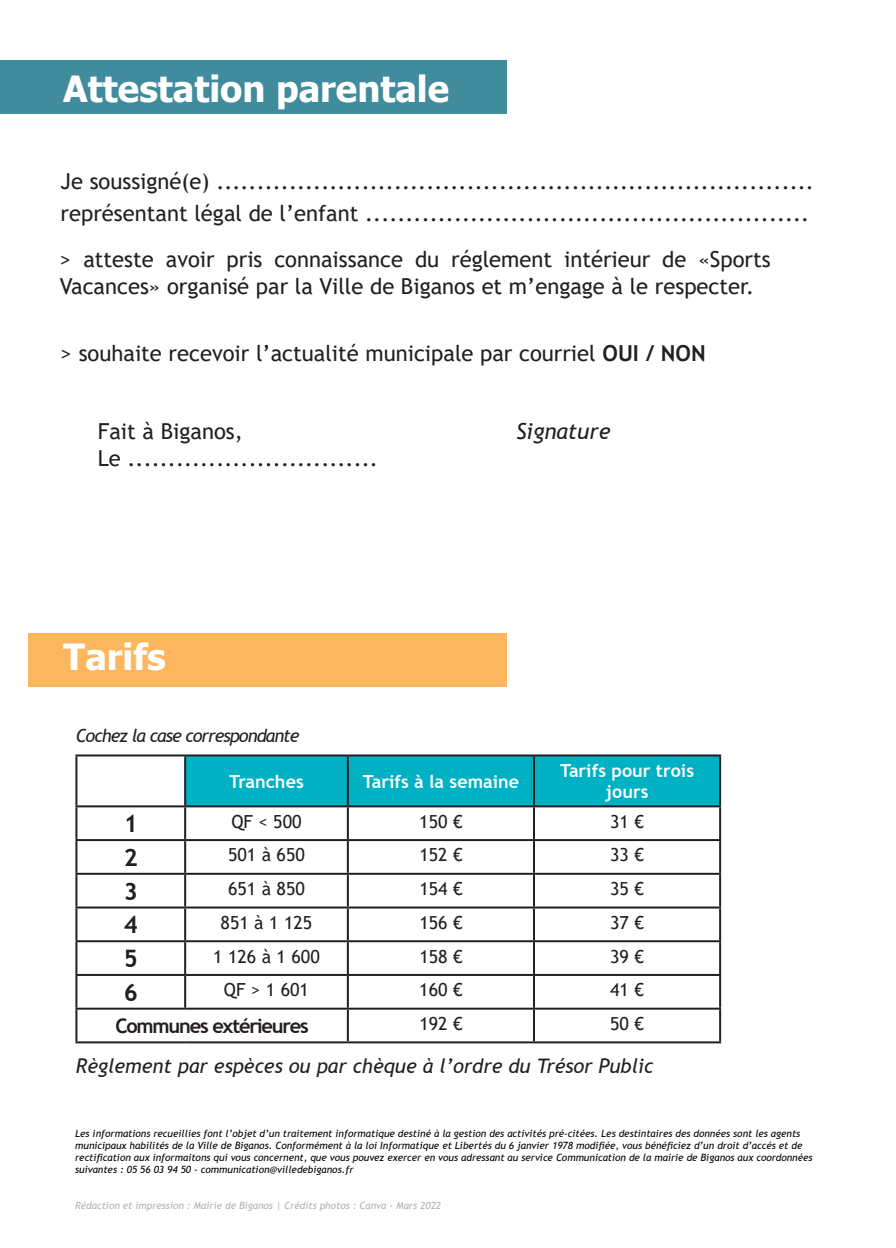
<style>
.page{position:relative;width:896px;height:1248px;background:#fff}
.page>*{position:absolute;margin:0;border:0;box-sizing:border-box;transform-origin:0 0}
.t1{font:700 36px "Tahoma";color:#fff}
.t2{font:700 24px "Trebuchet MS";color:#231f20}
.t3{font:22px/32px "Trebuchet MS";color:#231f20}
.t4{font:italic 22px "Trebuchet MS";color:#231f20}
.t5{font:italic 20px "Trebuchet MS";color:#231f20}
.t6{font:700 20px "Trebuchet MS";letter-spacing:-.06em;color:#231f20}
.t7{font:18px "Trebuchet MS";color:#231f20}
.t8{font:700 18px/21.6px "Trebuchet MS";color:#fff;text-align:center}
.t9{font:italic 18px "Trebuchet MS";letter-spacing:-.05em;color:#231f20}
.t10{font:italic 10px/12px "Trebuchet MS";color:#000001}
.t11{font:italic 10px "Trebuchet MS";color:#b0b1b5}
.s1{font-weight:700}
</style>
<div class="page">
<div style="left:0;top:60px;width:507px;height:53px;background:#408b9c"></div>
<div style="left:28px;top:633px;width:479px;height:54px;background:#fcb75e"></div>
<div style="left:186px;top:756px;width:533px;height:49px;background:#00b0c3"></div>
<hr style="left:75px;top:754px;width:110px;height:2px;background:#231f20">
<hr style="left:75px;top:756px;width:2px;height:49px;background:#231f20">
<hr style="left:185px;top:754px;width:163px;height:2px;background:#231f20">
<hr style="left:184px;top:756px;width:2px;height:49px;background:#231f20">
<hr style="left:348px;top:754px;width:186px;height:2px;background:#231f20">
<hr style="left:347px;top:756px;width:2px;height:49px;background:#231f20">
<hr style="left:534px;top:754px;width:187px;height:2px;background:#231f20">
<hr style="left:533px;top:756px;width:2px;height:49px;background:#231f20">
<hr style="left:719px;top:756px;width:2px;height:49px;background:#231f20">
<hr style="left:75px;top:805px;width:110px;height:2px;background:#231f20">
<hr style="left:75px;top:807px;width:2px;height:32px;background:#231f20">
<hr style="left:185px;top:805px;width:163px;height:2px;background:#231f20">
<hr style="left:184px;top:807px;width:2px;height:32px;background:#231f20">
<hr style="left:348px;top:805px;width:186px;height:2px;background:#231f20">
<hr style="left:347px;top:807px;width:2px;height:32px;background:#231f20">
<hr style="left:534px;top:805px;width:187px;height:2px;background:#231f20">
<hr style="left:533px;top:807px;width:2px;height:32px;background:#231f20">
<hr style="left:719px;top:807px;width:2px;height:32px;background:#231f20">
<hr style="left:75px;top:839px;width:110px;height:2px;background:#231f20">
<hr style="left:75px;top:841px;width:2px;height:31px;background:#231f20">
<hr style="left:185px;top:839px;width:163px;height:2px;background:#231f20">
<hr style="left:184px;top:841px;width:2px;height:31px;background:#231f20">
<hr style="left:348px;top:839px;width:186px;height:2px;background:#231f20">
<hr style="left:347px;top:841px;width:2px;height:31px;background:#231f20">
<hr style="left:534px;top:839px;width:187px;height:2px;background:#231f20">
<hr style="left:533px;top:841px;width:2px;height:31px;background:#231f20">
<hr style="left:719px;top:841px;width:2px;height:31px;background:#231f20">
<hr style="left:75px;top:872px;width:110px;height:2px;background:#231f20">
<hr style="left:75px;top:874px;width:2px;height:32px;background:#231f20">
<hr style="left:185px;top:872px;width:163px;height:2px;background:#231f20">
<hr style="left:184px;top:874px;width:2px;height:32px;background:#231f20">
<hr style="left:348px;top:872px;width:186px;height:2px;background:#231f20">
<hr style="left:347px;top:874px;width:2px;height:32px;background:#231f20">
<hr style="left:534px;top:872px;width:187px;height:2px;background:#231f20">
<hr style="left:533px;top:874px;width:2px;height:32px;background:#231f20">
<hr style="left:719px;top:874px;width:2px;height:32px;background:#231f20">
<hr style="left:75px;top:906px;width:110px;height:2px;background:#231f20">
<hr style="left:75px;top:908px;width:2px;height:32px;background:#231f20">
<hr style="left:185px;top:906px;width:163px;height:2px;background:#231f20">
<hr style="left:184px;top:908px;width:2px;height:32px;background:#231f20">
<hr style="left:348px;top:906px;width:186px;height:2px;background:#231f20">
<hr style="left:347px;top:908px;width:2px;height:32px;background:#231f20">
<hr style="left:534px;top:906px;width:187px;height:2px;background:#231f20">
<hr style="left:533px;top:908px;width:2px;height:32px;background:#231f20">
<hr style="left:719px;top:908px;width:2px;height:32px;background:#231f20">
<hr style="left:75px;top:940px;width:110px;height:2px;background:#231f20">
<hr style="left:75px;top:942px;width:2px;height:31px;background:#231f20">
<hr style="left:185px;top:940px;width:163px;height:2px;background:#231f20">
<hr style="left:184px;top:942px;width:2px;height:31px;background:#231f20">
<hr style="left:348px;top:940px;width:186px;height:2px;background:#231f20">
<hr style="left:347px;top:942px;width:2px;height:31px;background:#231f20">
<hr style="left:534px;top:940px;width:187px;height:2px;background:#231f20">
<hr style="left:533px;top:942px;width:2px;height:31px;background:#231f20">
<hr style="left:719px;top:942px;width:2px;height:31px;background:#231f20">
<hr style="left:75px;top:973px;width:110px;height:2px;background:#231f20">
<hr style="left:75px;top:975px;width:2px;height:32px;background:#231f20">
<hr style="left:185px;top:973px;width:163px;height:2px;background:#231f20">
<hr style="left:184px;top:975px;width:2px;height:32px;background:#231f20">
<hr style="left:348px;top:973px;width:186px;height:2px;background:#231f20">
<hr style="left:347px;top:975px;width:2px;height:32px;background:#231f20">
<hr style="left:534px;top:973px;width:187px;height:2px;background:#231f20">
<hr style="left:533px;top:975px;width:2px;height:32px;background:#231f20">
<hr style="left:719px;top:975px;width:2px;height:32px;background:#231f20">
<hr style="left:75px;top:1007px;width:110px;height:2px;background:#231f20">
<hr style="left:75px;top:1009px;width:2px;height:32px;background:#231f20">
<hr style="left:185px;top:1007px;width:163px;height:2px;background:#231f20">
<hr style="left:348px;top:1007px;width:186px;height:2px;background:#231f20">
<hr style="left:347px;top:1009px;width:2px;height:32px;background:#231f20">
<hr style="left:534px;top:1007px;width:187px;height:2px;background:#231f20">
<hr style="left:533px;top:1009px;width:2px;height:32px;background:#231f20">
<hr style="left:719px;top:1009px;width:2px;height:32px;background:#231f20">
<hr style="left:75px;top:1041px;width:110px;height:2px;background:#231f20">
<hr style="left:185px;top:1041px;width:163px;height:2px;background:#231f20">
<hr style="left:348px;top:1041px;width:186px;height:2px;background:#231f20">
<hr style="left:534px;top:1041px;width:187px;height:2px;background:#231f20">
<h1 class="t1" style="left:63px;top:63px;width:387px">Attestation parentale</h1>
<h3 class="t3" style="left:61px;top:165px;width:755px">Je soussigné(e) .......................................................................... représentant légal de l’enfant .......................................................</h3>
<h3 class="t3" style="left:60px;top:246px;width:712px;line-height:26.4px">&gt; atteste avoir pris connaissance du réglement intérieur de «Sports<br>Vacances» organisé par la Ville de Biganos et m’engage à le respecter.</h3>
<h3 class="t3" style="left:61px;top:336px;width:647px">&gt; souhaite recevoir l’actualité municipale par courriel <span class="s1">OUI / NON</span></h3>
<h3 class="t3" style="left:98px;top:415px;width:147px">Fait à Biganos,</h3>
<h3 class="t4" style="left:516px;top:417px;width:96px">Signature</h3>
<h3 class="t3" style="left:98px;top:442px;width:282px">Le ...............................</h3>
<h1 class="t1" style="left:63px;top:631px;width:104px">Tarifs</h1>
<h3 class="t9" style="left:76px;top:724px;width:225px">Cochez la case correspondante</h3>
<h3 class="t8" style="left:229px;top:770px;width:76px">Tranches</h3>
<h3 class="t8" style="left:363px;top:770px;width:158px">Tarifs à la semaine</h3>
<h3 class="t8" style="left:560px;top:759px;width:136px">Tarifs pour trois jours</h3>
<h2 class="t2" style="left:124px;top:808px;width:16px">1</h2>
<h3 class="t7" style="left:231px;top:809px;width:72px">QF &lt; 500</h3>
<h3 class="t7" style="left:419px;top:809px;width:45px">150 €</h3>
<h3 class="t7" style="left:610px;top:809px;width:35px">31 €</h3>
<h2 class="t2" style="left:124px;top:842px;width:16px">2</h2>
<h3 class="t7" style="left:228px;top:843px;width:78px">501 à 650</h3>
<h3 class="t7" style="left:419px;top:843px;width:45px">152 €</h3>
<h3 class="t7" style="left:610px;top:843px;width:35px">33 €</h3>
<h2 class="t2" style="left:124px;top:875px;width:16px">3</h2>
<h3 class="t7" style="left:228px;top:877px;width:78px">651 à 850</h3>
<h3 class="t7" style="left:419px;top:877px;width:45px">154 €</h3>
<h3 class="t7" style="left:610px;top:877px;width:35px">35 €</h3>
<h2 class="t2" style="left:124px;top:909px;width:16px">4</h2>
<h3 class="t7" style="left:221px;top:911px;width:93px">851 à 1 125</h3>
<h3 class="t7" style="left:419px;top:911px;width:45px">156 €</h3>
<h3 class="t7" style="left:610px;top:911px;width:35px">37 €</h3>
<h2 class="t2" style="left:124px;top:943px;width:16px">5</h2>
<h3 class="t7" style="left:213px;top:944px;width:108px">1 126 à 1 600</h3>
<h3 class="t7" style="left:419px;top:944px;width:45px">158 €</h3>
<h3 class="t7" style="left:610px;top:944px;width:35px">39 €</h3>
<h2 class="t2" style="left:124px;top:977px;width:16px">6</h2>
<h3 class="t7" style="left:224px;top:978px;width:87px">QF &gt; 1 601</h3>
<h3 class="t7" style="left:419px;top:978px;width:45px">160 €</h3>
<h3 class="t7" style="left:610px;top:978px;width:35px">41 €</h3>
<h3 class="t6" style="left:115px;top:1013px;width:195px">Communes extérieures</h3>
<h3 class="t7" style="left:419px;top:1012px;width:45px">192 €</h3>
<h3 class="t7" style="left:610px;top:1012px;width:35px">50 €</h3>
<h3 class="t5" style="left:76px;top:1053px;width:579px">Règlement par espèces ou par chèque à l’ordre du Trésor Public</h3>
<p class="t10" style="left:75px;top:1126px;width:739px">Les informations recueillies font l’objet d’un traitement informatique destiné à la gestion des activités pré-citées. Les destintaires des données sont les agents municipaux habilités de la Ville de Biganos. Conformément à la loi Informatique et Libertés du 6 janvier 1978 modifiée, vous bénéficiez d’un droit d’accés et de rectification aux informaitons qui vous concernent, que vous pouvez exercer en vous adressant au service Communication de la mairie de Biganos aux coordonnées suivantes : 05 56 03 94 50 - communication@villedebiganos.fr</p>
<p class="t11" style="left:75px;top:1198px;width:367px">Rédaction et impression : Mairie de Biganos | Crédits photos : Canva - Mars 2022</p>
</div>
